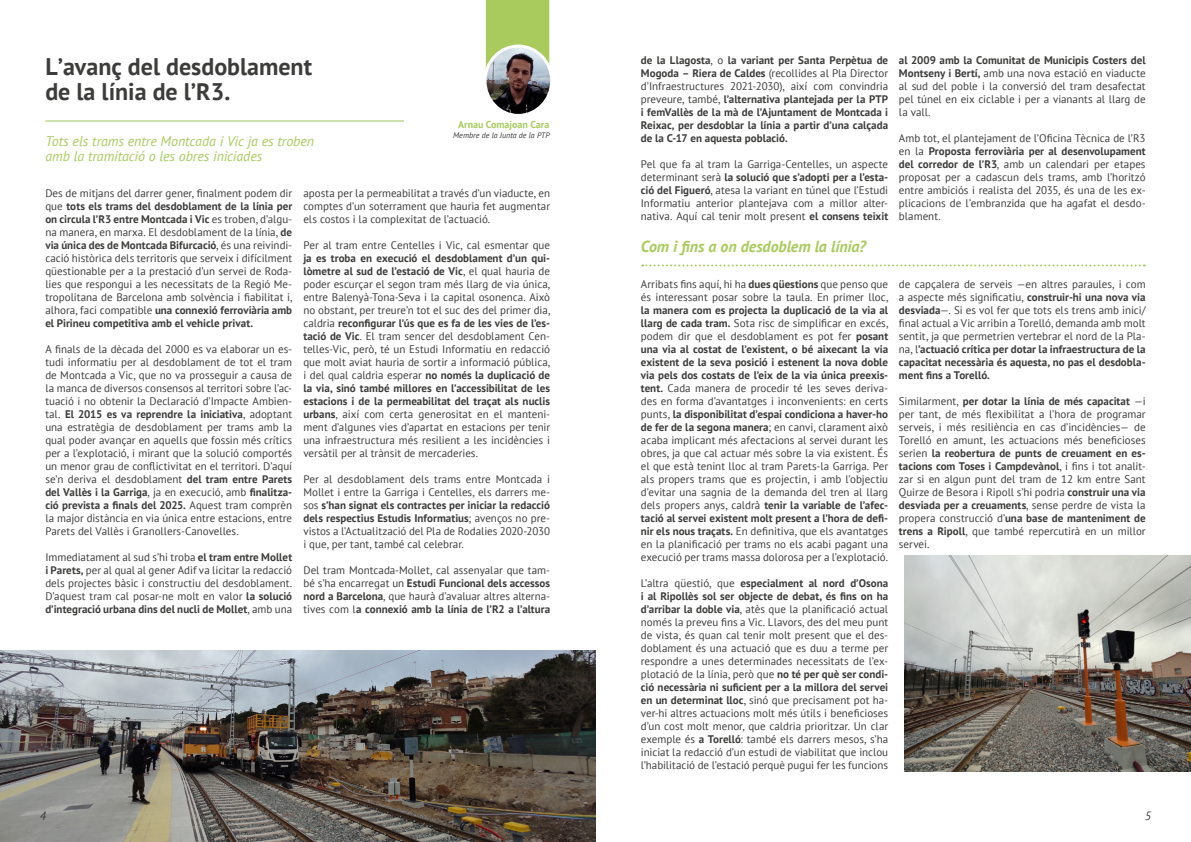
<style>
.page{position:relative;width:1191px;height:842px;background:#fff}
.page>*{position:absolute;margin:0;border:0;box-sizing:border-box;transform-origin:0 0}
.t1{font:700 24px/25px "PT Sans";color:#3c3c3b}
.t2{font:italic 700 16px "PT Sans";letter-spacing:-.005em;color:#a9cb5e}
.t3{font:italic 14px/15px "PT Sans";letter-spacing:-.005em;color:#a9cb5e}
.t4{font:italic 12px "PT Sans";color:#3c3c3b}
.t5{font:11px/13px "PT Sans";color:#3c3c3b;text-align:justify}
.t6{font:700 11px/13px "PT Sans";color:#3c3c3b;text-align:justify}
.t7{font:700 10px "PT Sans";color:#a9cb5e}
.t8{font:italic 8px "PT Sans";color:#3c3c3b}
.s1{font-weight:700}
.s2{font-weight:400}
</style>
<div class="page">
<hr style="left:45px;top:120px;width:359px;height:1px;background:#99c45d">
<div style="left:486px;top:0;width:63px;height:46px;background:#a9cb5e"></div>
<img style="left:485px;top:46px;width:65px;height:67px">
<div style="left:483px;top:45px;width:70px;height:72px;border:3px solid #fff;border-radius:50%"></div>
<svg style="left:642px;top:264px;width:502px;height:2px"></svg>
<img style="left:904px;top:556px;width:287px;height:215px">
<img style="left:0;top:651px;width:595px;height:191px">
<h1 class="t1" style="left:45px;top:53px;width:268px">L’avanç del desdoblament de la línia de l’R3.</h1>
<p class="t3" style="left:45px;top:133px;width:270px">Tots els trams entre Montcada i Vic ja es troben amb la tramitació o les obres iniciades</p>
<p class="t7" style="left:458px;top:118px;width:93px">Arnau Comajoan Cara</p>
<p class="t8" style="left:453px;top:131px;width:98px">Membre de la Junta de la PTP</p>
<p class="t5" style="left:45px;top:186px;width:248px">Des de mitjans del darrer gener, finalment podem dir que <span class="s1">tots els trams del desdoblament de la línia per on circula l’R3 entre Montcada i Vic</span> es troben, d’algu&shy;na manera, en marxa. El desdoblament de la línia, <span class="s1">de via única des de Montcada Bifurcació</span>, és una reivindi&shy;cació històrica dels territoris que serveix i difícilment qüestionable per a la prestació d’un servei de Roda&shy;lies que respongui a les necessitats de la Regió Me&shy;tropolitana de Barcelona amb solvència i fiabilitat i, alhora, faci compatible <span class="s1">una connexió ferroviària amb el Pirineu competitiva amb el vehicle privat.</span></p>
<p class="t5" style="left:45px;top:342px;width:248px">A finals de la dècada del 2000 es va elaborar un es&shy;tudi informatiu per al desdoblament de tot el tram de Montcada a Vic, que no va prosseguir a causa de la manca de diversos consensos al territori sobre l’ac&shy;tuació i no obtenir la Declaració d’Impacte Ambien&shy;tal. <span class="s1">El 2015 es va reprendre la iniciativa</span>, adoptant una estratègia de desdoblament per trams amb la qual poder avançar en aquells que fossin més crítics per a l’explotació, i mirant que la solució comportés un menor grau de conflictivitat en el territori. D’aquí se’n deriva el desdoblament <span class="s1">del tram entre Parets del Vallès i la Garriga</span>, ja en execució, amb <span class="s1">finalitza&shy;ció prevista a finals del 2025.</span> Aquest tram comprèn la major distància en via única entre estacions, entre Parets del Vallès i Granollers-Canovelles.</p>
<p class="t5" style="left:45px;top:550px;width:248px">Immediatament al sud s’hi troba <span class="s1">el tram entre Mollet i Parets,</span> per al qual al gener Adif va licitar la redacció dels projectes bàsic i constructiu del desdoblament.<br>D’aquest tram cal posar-ne molt en valor <span class="s1">la solució d’integració urbana dins del nucli de Mollet</span>, amb una</p>
<p class="t5" style="left:303px;top:186px;width:248px">aposta per la permeabilitat a través d’un viaducte, en comptes d’un soterrament que hauria fet augmentar els costos i la complexitat de l’actuació.</p>
<p class="t5" style="left:303px;top:238px;width:248px">Per al tram entre Centelles i Vic, cal esmentar que</p>
<p class="t5" style="left:303px;top:251px;width:248px"><span class="s1">ja es troba en execució el desdoblament d’un qui&shy;lòmetre al sud de l’estació de Vic</span>, el qual hauria de poder escurçar el segon tram més llarg de via única, entre Balenyà-Tona-Seva i la capital osonenca. Això no obstant, per treure’n tot el suc des del primer dia, caldria <span class="s1">reconfigurar l’ús que es fa de les vies de l’es&shy;tació de Vic</span>. El tram sencer del desdoblament Cen&shy;telles-Vic, però, té un Estudi Informatiu en redacció que molt aviat hauria de sortir a informació pública, i del qual caldria esperar <span class="s1">no només la duplicació de la via, sinó també millores en l’accessibilitat de les estacions i de la permeabilitat del traçat als nuclis urbans</span>, així com certa generositat en el manteni&shy;ment d’algunes vies d’apartat en estacions per tenir una infraestructura més resilient a les incidències i versàtil per al trànsit de mercaderies.</p>
<p class="t5" style="left:303px;top:472px;width:248px">Per al desdoblament dels trams entre Montcada i Mollet i entre la Garriga i Centelles, els darrers me&shy;sos <span class="s1">s’han signat els contractes per iniciar la redacció dels respectius Estudis Informatius</span>; avenços no pre&shy;vistos a l’Actualització del Pla de Rodalies 2020-2030 i que, per tant, també cal celebrar.</p>
<p class="t5" style="left:303px;top:563px;width:248px">Del tram Montcada-Mollet, cal assenyalar que tam&shy;bé s’ha encarregat un <span class="s1">Estudi Funcional dels accessos nord a Barcelona</span>, que haurà d’avaluar altres alterna&shy;tives com l<span class="s1">a connexió amb la línia de l’R2 a l’altura</span></p>
<p class="t6" style="left:641px;top:54px;width:249px">de la Llagosta<span class="s2">, o</span> la variant per Santa Perpètua de Mogoda – Riera de Caldes <span class="s2">(recollides al Pla Director d’Infraestructures 2021-2030), així com convindria preveure, també,</span> l’alternativa plantejada per la PTP i femVallès de la mà de l’Ajuntament de Montcada i Reixac, per desdoblar la línia a partir d’una calçada de la C-17 en aquesta població.</p>
<p class="t5" style="left:641px;top:158px;width:249px">Pel que fa al tram la Garriga-Centelles, un aspecte determinant serà <span class="s1">la solució que s’adopti per a l’esta&shy;ció del Figueró</span>, atesa la variant en túnel que l’Estudi Informatiu anterior plantejava com a millor alter&shy;nativa. Aquí cal tenir molt present <span class="s1">el consens teixit</span></p>
<h2 class="t2" style="left:641px;top:236px;width:227px">Com i fins a on desdoblem la línia?</h2>
<p class="t5" style="left:641px;top:277px;width:249px">Arribats fins aquí, hi ha <span class="s1">dues qüestions</span> que penso que és interessant posar sobre la taula. En primer lloc,</p>
<p class="t5" style="left:641px;top:303px;width:249px"><span class="s1">la manera com es projecta la duplicació de la via al llarg de cada tram.</span> Sota risc de simplificar en excés, podem dir que el desdoblament es pot fer <span class="s1">posant una via al costat de l’existent, o bé aixecant la via existent de la seva posició i estenent la nova doble via pels dos costats de l’eix de la via única preexis&shy;tent.</span> Cada manera de procedir té les seves deriva&shy;des en forma d’avantatges i inconvenients: en certs punts, <span class="s1">la disponibilitat d’espai condiciona a haver-ho de fer de la segona manera</span>; en canvi, clarament això acaba implicant més afectacions al servei durant les obres, ja que cal actuar més sobre la via existent. És el que està tenint lloc al tram Parets-la Garriga. Per als propers trams que es projectin, i amb l’objectiu d’evitar una sagnia de la demanda del tren al llarg dels propers anys, caldrà <span class="s1">tenir la variable de l’afec&shy;tació al servei existent molt present a l’hora de defi&shy;nir els nous traçats.</span> En definitiva, que els avantatges en la planificació per trams no els acabi pagant una execució per trams massa dolorosa per a l’explotació.</p>
<p class="t5" style="left:641px;top:576px;width:249px">L’altra qüestió, que <span class="s1">especialment al nord d’Osona i al Ripollès sol ser objecte de debat, és fins on ha d’arribar la doble via</span>, atès que la planificació actual només la preveu fins a Vic. Llavors, des del meu punt de vista, és quan cal tenir molt present que el des&shy;doblament és una actuació que es duu a terme per respondre a unes determinades necessitats de l’ex&shy;plotació de la línia, però que <span class="s1">no té per què ser condi&shy;ció necessària ni suficient per a la millora del servei en un determinat lloc</span>, sinó que precisament pot ha&shy;ver-hi altres actuacions molt més útils i beneficioses d’un cost molt menor, que caldria prioritzar. Un clar exemple és <span class="s1">a Torelló</span>: també els darrers mesos, s’ha iniciat la redacció d’un estudi de viabilitat que inclou l’habilitació de l’estació perquè pugui fer les funcions</p>
<p class="t5" style="left:899px;top:54px;width:248px"><span class="s1">al 2009 amb la Comunitat de Municipis Costers del Montseny i Bertí,</span> amb una nova estació en viaducte al sud del poble i la conversió del tram desafectat pel túnel en eix ciclable i per a vianants al llarg de la vall.</p>
<p class="t5" style="left:899px;top:132px;width:248px">Amb tot, el plantejament de l’Oficina Tècnica de l’R3 en la <span class="s1">Proposta ferroviària per al desenvolupament del corredor de l’R3</span>, amb un calendari per etapes proposat per a cadascun dels trams, amb l’horitzó entre ambiciós i realista del 2035, és una de les ex&shy;plicacions de l‘embranzida que ha agafat el desdo&shy;blament.</p>
<p class="t5" style="left:899px;top:277px;width:248px">de capçalera de serveis —en altres paraules, i com a aspecte més significatiu, <span class="s1">construir-hi una nova via desviada</span>—. Si es vol fer que tots els trens amb inici/ final actual a Vic arribin a Torelló, demanda amb molt sentit, ja que permetrien vertebrar el nord de la Pla&shy;na, l<span class="s1">’actuació crítica per dotar la infraestructura de la capacitat necessària és aquesta, no pas el desdobla&shy;ment fins a Torelló.</span></p>
<p class="t5" style="left:899px;top:394px;width:248px">Similarment, <span class="s1">per dotar la línia de més capacitat</span> —i per tant, de més flexibilitat a l’hora de programar serveis, i més resiliència en cas d’incidències— de Torelló en amunt, les actuacions més beneficioses serien <span class="s1">la reobertura de punts de creuament en es&shy;tacions com Toses i Campdevànol</span>, i fins i tot analit&shy;zar si en algun punt del tram de 12 km entre Sant Quirze de Besora i Ripoll s’hi podria <span class="s1">construir una via desviada per a creuaments</span>, sense perdre de vista la propera construcció d’<span class="s1">una base de manteniment de trens a Ripoll</span>, que també repercutirà en un millor servei.</p>
<p class="t4" style="left:40px;top:808px;width:8px">4</p>
<p class="t4" style="left:1144px;top:808px;width:8px">5</p>
</div>
